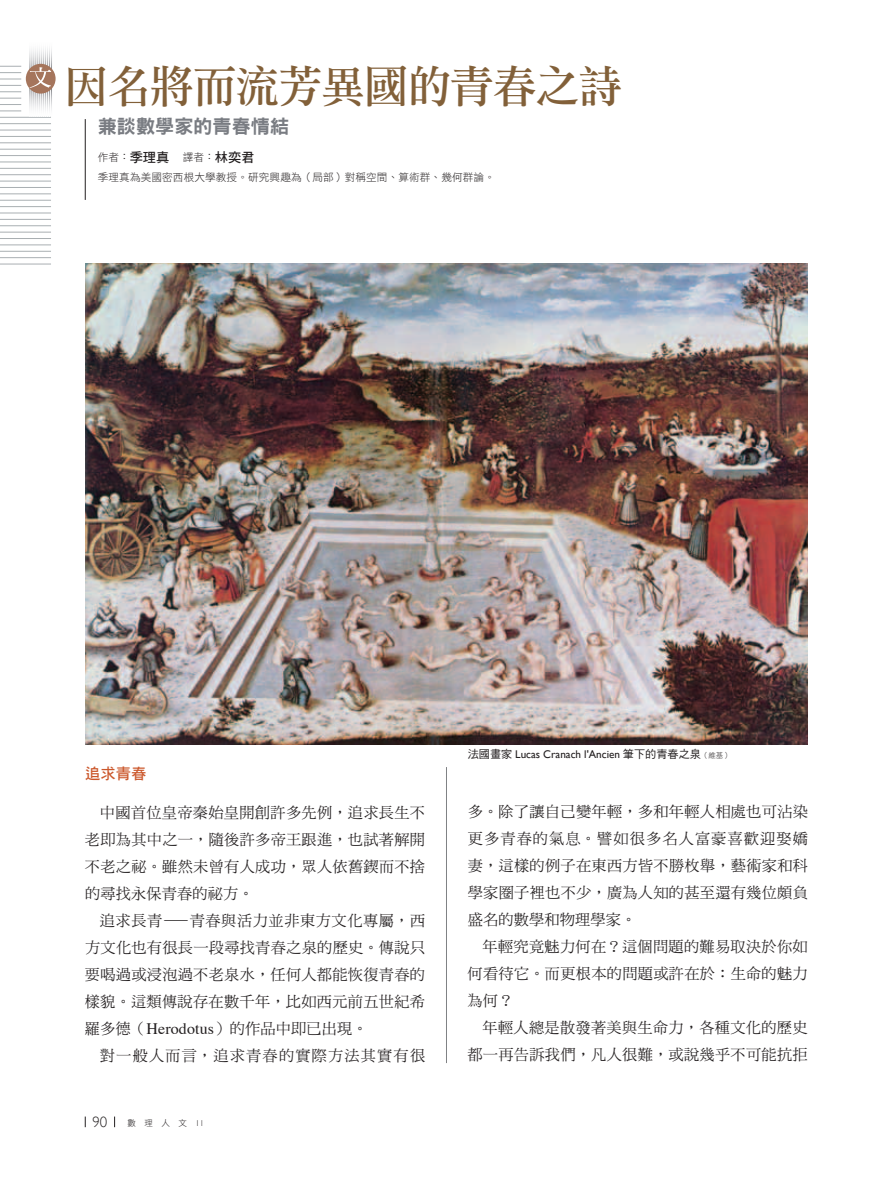
<style>
.page{position:relative;width:893px;height:1191px;background:#fff}
.page>*{position:absolute;margin:0;border:0;box-sizing:border-box;transform-origin:0 0}
.t1{font:44.7px "DF Li Song Std W5";letter-spacing:-.04em;color:#826039}
.t2{font:19.2px "DF Hei Std W9";color:#797c82}
.t3{font:15.45px "DF Hei Std W7";color:#cb572b}
.t4{font:15.15px "DF Ming Std W5";letter-spacing:.02em;color:#231f20}
.t5{font:15.15px "DF Ming Std W5";letter-spacing:.07em;color:#231f20}
.t6{font:15.15px "DF Ming Std W5";letter-spacing:.075em;color:#231f20}
.t7{font:300 14.85px "Gill Sans";color:#231f20}
.t8{font:13.35px "DF Hei Std W7";color:#231f20}
.t9{font:11.1px "Gill Sans";color:#231f20}
.t10{font:10.65px "DF Hei Std W3";letter-spacing:.01em;color:#231f20}
.t11{font:8.55px "DF Hei Std W3";color:#231f20}
.s1{font-family:"DF Hei Std W3";font-size:10.65px}
.s2{font-family:"Times";font-size:15.9px}
.s3{font-family:"Gill Sans";font-weight:300}
.s4{font-family:"DF Hei Std W5"}
.s5{font-family:"DF Hei Std W3";font-size:7.5px}
</style>
<div class="page">
<hr style="left:446px;top:767px;width:1px;height:296px;background:#808285">
<img style="left:85px;top:264px;width:723px;height:480px">
<hr style="left:85px;top:119px;width:1px;height:81px;background:#231f20">
<svg style="left:0;top:66px;width:21px;height:7px"></svg>
<svg style="left:0;top:79px;width:21px;height:13px"></svg>
<svg style="left:0;top:98px;width:21px;height:7px"></svg>
<svg style="left:0;top:111px;width:21px;height:1px"></svg>
<hr style="left:0;top:117px;width:51px;height:1px;background:#a9afb2">
<hr style="left:0;top:123px;width:51px;height:1px;background:#a9afb2">
<hr style="left:0;top:130px;width:51px;height:1px;background:#a9afb2">
<hr style="left:0;top:136px;width:51px;height:1px;background:#a9afb2">
<hr style="left:0;top:142px;width:51px;height:1px;background:#a9afb2">
<hr style="left:0;top:149px;width:51px;height:1px;background:#a9afb2">
<hr style="left:0;top:155px;width:51px;height:1px;background:#a9afb2">
<hr style="left:0;top:162px;width:51px;height:1px;background:#a9afb2">
<hr style="left:0;top:168px;width:51px;height:1px;background:#a9afb2">
<hr style="left:0;top:174px;width:51px;height:1px;background:#a9afb2">
<hr style="left:0;top:181px;width:51px;height:1px;background:#a9afb2">
<hr style="left:0;top:187px;width:51px;height:1px;background:#a9afb2">
<hr style="left:0;top:193px;width:51px;height:1px;background:#a9afb2">
<hr style="left:0;top:200px;width:51px;height:1px;background:#a9afb2">
<hr style="left:0;top:206px;width:51px;height:1px;background:#a9afb2">
<hr style="left:0;top:213px;width:51px;height:1px;background:#a9afb2">
<hr style="left:0;top:219px;width:51px;height:1px;background:#a9afb2">
<hr style="left:0;top:225px;width:51px;height:1px;background:#a9afb2">
<hr style="left:0;top:232px;width:51px;height:1px;background:#a9afb2">
<hr style="left:0;top:238px;width:51px;height:1px;background:#a9afb2">
<hr style="left:0;top:244px;width:51px;height:1px;background:#a9afb2">
<hr style="left:0;top:251px;width:51px;height:1px;background:#a9afb2">
<hr style="left:0;top:257px;width:51px;height:1px;background:#a9afb2">
<hr style="left:0;top:264px;width:51px;height:1px;background:#a9afb2">
<div style="left:26px;top:64px;width:30px;height:30px;background:#a5755c;border-radius:50%"></div>
<svg style="left:30px;top:67px;width:21px;height:21px"></svg>
<p class="t1" style="left:64px;top:62px;width:560px">因名將而流芳異國的青春之詩</p>
<p class="t2" style="left:98px;top:116px;width:193px">兼談數學家的青春情結</p>
<p class="t8" style="left:98px;top:150px;width:185px"><span class="s1">作者：</span>季理真　<span class="s1">譯者：</span>林奕君　　</p>
<p class="t10" style="left:98px;top:172px;width:399px">季理真為美國密西根大學教授。研究興趣為（局部）對稱空間、算術群、幾何群論。</p>
<p class="t3" style="left:85px;top:765px;width:63px">追求青春</p>
<p class="t4" style="left:100px;top:804px;width:327px">中國首位皇帝秦始皇開創許多先例，追求長生不</p>
<p class="t4" style="left:85px;top:831px;width:342px">老即為其中之一，隨後許多帝王跟進，也試著解開</p>
<p class="t4" style="left:85px;top:858px;width:342px">不老之祕。雖然未曾有人成功，眾人依舊鍥而不捨</p>
<p class="t4" style="left:85px;top:885px;width:170px">的尋找永保青春的祕方。</p>
<p class="t4" style="left:100px;top:912px;width:327px">追求長青—青春與活力並非東方文化專屬，西</p>
<p class="t4" style="left:85px;top:939px;width:342px">方文化也有很長一段尋找青春之泉的歷史。傳說只</p>
<p class="t4" style="left:85px;top:966px;width:342px">要喝過或浸泡過不老泉水，任何人都能恢復青春的</p>
<p class="t4" style="left:85px;top:993px;width:342px">樣貌。這類傳說存在數千年，比如西元前五世紀希</p>
<p class="t4" style="left:85px;top:1020px;width:284px">羅多德（<span class="s2">Herodotus</span>）的作品中即已出現。</p>
<p class="t6" style="left:100px;top:1047px;width:327px">對一般人而言，追求青春的實際方法其實有很</p>
<p class="t7" style="left:92px;top:1110px;width:16px">90</p>
<p class="t11" style="left:128px;top:1118px;width:78px">數理人文<span class="s3">11</span></p>
<p class="t9" style="left:468px;top:748px;width:265px"><span class="s4">法國畫家</span> Lucas Cranach l'Ancien <span class="s4">筆下的青春之泉</span><span class="s5">（維基）</span></p>
<p class="t4" style="left:468px;top:803px;width:342px">多。除了讓自己變年輕，多和年輕人相處也可沾染</p>
<p class="t5" style="left:468px;top:830px;width:342px">更多青春的氣息。譬如很多名人富豪喜歡迎娶嬌</p>
<p class="t4" style="left:468px;top:857px;width:342px">妻，這樣的例子在東西方皆不勝枚舉，藝術家和科</p>
<p class="t4" style="left:468px;top:884px;width:342px">學家圈子裡也不少，廣為人知的甚至還有幾位頗負</p>
<p class="t4" style="left:468px;top:911px;width:170px">盛名的數學和物理學家。</p>
<p class="t4" style="left:483px;top:938px;width:327px">年輕究竟魅力何在？這個問題的難易取決於你如</p>
<p class="t4" style="left:468px;top:965px;width:342px">何看待它。而更根本的問題或許在於：生命的魅力</p>
<p class="t4" style="left:468px;top:992px;width:47px">為何？</p>
<p class="t4" style="left:482px;top:1019px;width:327px">年輕人總是散發著美與生命力，各種文化的歷史</p>
<p class="t4" style="left:467px;top:1046px;width:342px">都一再告訴我們，凡人很難，或說幾乎不可能抗拒</p>
</div>
